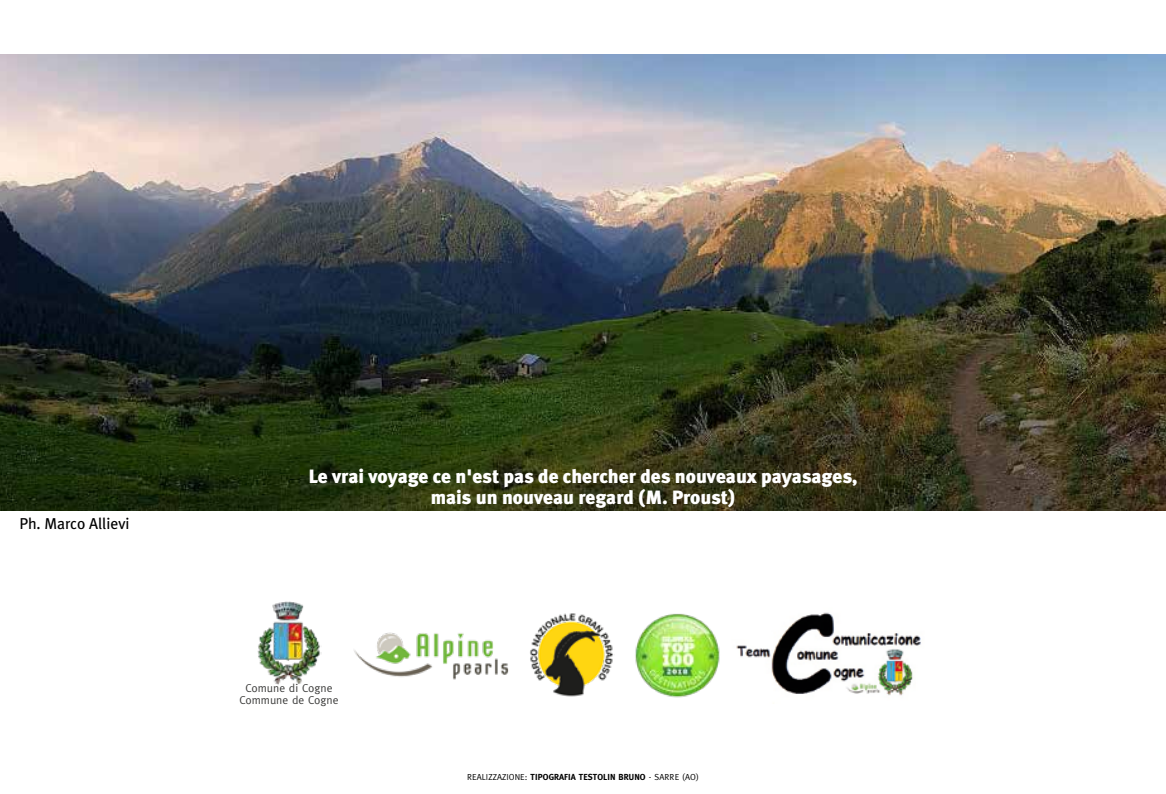
<style>
.page{position:relative;width:1166px;height:794px;background:#fff}
.page>*{position:absolute;margin:0;border:0;box-sizing:border-box;transform-origin:0 0}
.t1{font:900 19.25px/21px "Meta Plus";color:#fff;text-align:center}
.t2{font:15.75px "Meta Plus";color:#000}
.t3{font:11.55px/11.5px "Meta";color:#3c3c3b;text-align:center}
.t4{font:8.75px "Meta";letter-spacing:.01em;color:#000}
.s1{font-weight:700}
</style>
<div class="page">
<img style="left:0;top:55px;width:1166px;height:455px">
<img style="left:257px;top:601px;width:64px;height:84px">
<img style="left:354px;top:632px;width:155px;height:48px">
<img style="left:736px;top:612px;width:185px;height:84px">
<img style="left:635px;top:613px;width:85px;height:85px">
<img style="left:530px;top:613px;width:83px;height:84px">
<p class="t2" style="left:19px;top:514px;width:112px">Ph. Marco Allievi</p>
<p class="t1" style="left:308px;top:466px;width:550px">Le vrai voyage ce n'est pas de chercher des nouveaux payasages, mais un nouveau regard (M. Proust)</p>
<p class="t3" style="left:239px;top:682px;width:101px">Comune di Cogne<br>Commune de Cogne</p>
<p class="t4" style="left:467px;top:772px;width:233px">REALIZZAZIONE: <span class="s1">TIPOGRAFIA TESTOLIN BRUNO</span> - SARRE (AO)</p>
</div>
